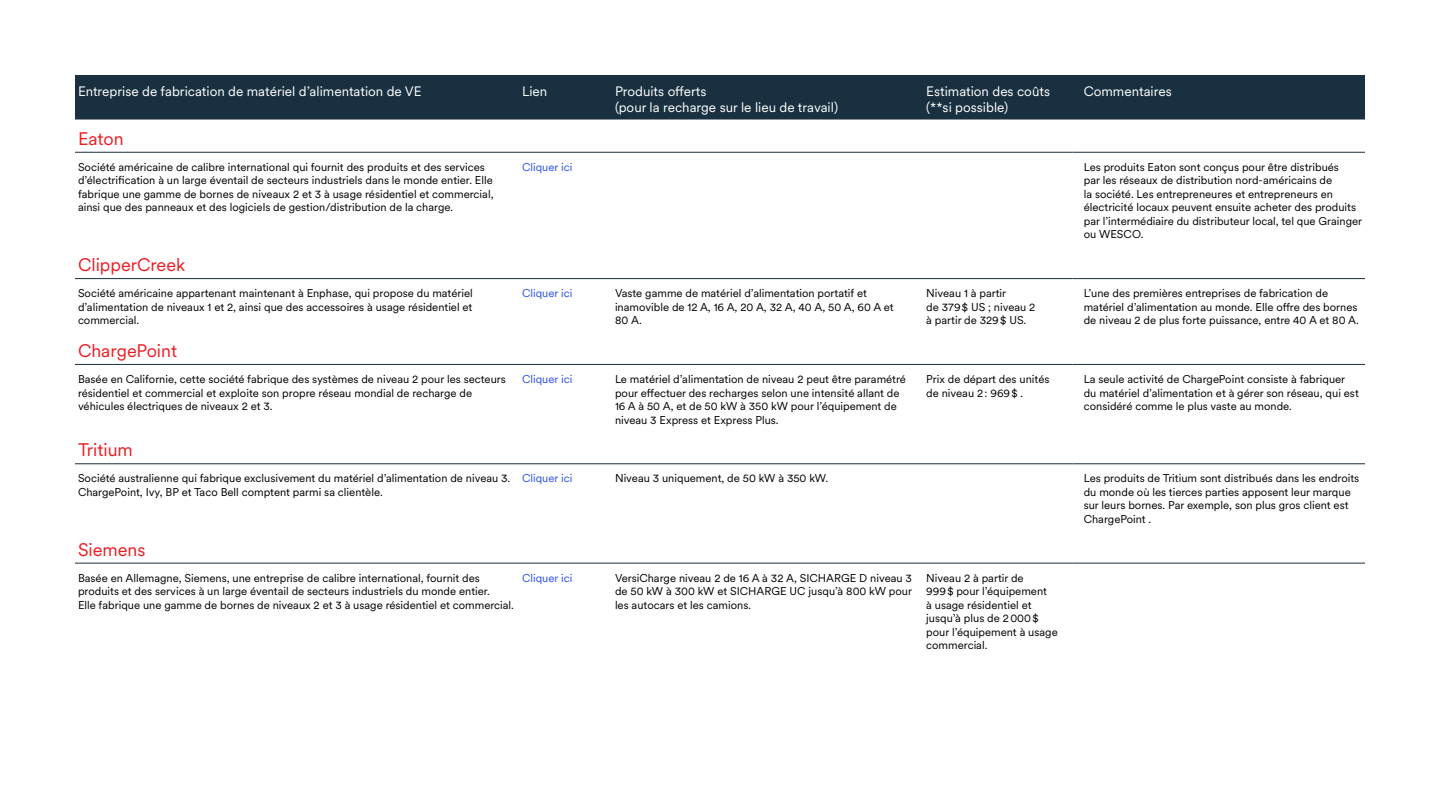
<style>
.page{position:relative;width:1440px;height:810px;background:#fff}
.page>*{position:absolute;margin:0;border:0;box-sizing:border-box;transform-origin:0 0}
.t1{font:18px "Circular";color:#ed1c24}
.t2{font:13.5px/16.2px "Circular";color:#fff}
.t3{font:11.25px/13.5px "Circular";color:#000}
.t4{font:11.25px "Circular";color:#2c50ee}
</style>
<div class="page">
<div style="left:75px;top:75px;width:1290px;height:45px;background:#18303f"></div>
<hr style="left:75px;top:152px;width:444px;height:1px;background:#18303f">
<hr style="left:519px;top:152px;width:93px;height:1px;background:#18303f">
<hr style="left:612px;top:152px;width:303px;height:1px;background:#18303f">
<hr style="left:915px;top:152px;width:157px;height:1px;background:#18303f">
<hr style="left:1072px;top:152px;width:293px;height:1px;background:#18303f">
<hr style="left:75px;top:278px;width:444px;height:1px;background:#18303f">
<hr style="left:519px;top:278px;width:93px;height:1px;background:#18303f">
<hr style="left:612px;top:278px;width:303px;height:1px;background:#18303f">
<hr style="left:915px;top:278px;width:157px;height:1px;background:#18303f">
<hr style="left:1072px;top:278px;width:293px;height:1px;background:#18303f">
<hr style="left:75px;top:364px;width:444px;height:1px;background:#18303f">
<hr style="left:519px;top:364px;width:93px;height:1px;background:#18303f">
<hr style="left:612px;top:364px;width:303px;height:1px;background:#18303f">
<hr style="left:915px;top:364px;width:157px;height:1px;background:#18303f">
<hr style="left:1072px;top:364px;width:293px;height:1px;background:#18303f">
<hr style="left:75px;top:463px;width:444px;height:1px;background:#18303f">
<hr style="left:519px;top:463px;width:93px;height:1px;background:#18303f">
<hr style="left:612px;top:463px;width:303px;height:1px;background:#18303f">
<hr style="left:915px;top:463px;width:157px;height:1px;background:#18303f">
<hr style="left:1072px;top:463px;width:293px;height:1px;background:#18303f">
<hr style="left:75px;top:563px;width:444px;height:1px;background:#18303f">
<hr style="left:519px;top:563px;width:93px;height:1px;background:#18303f">
<hr style="left:612px;top:563px;width:303px;height:1px;background:#18303f">
<hr style="left:915px;top:563px;width:157px;height:1px;background:#18303f">
<hr style="left:1072px;top:563px;width:293px;height:1px;background:#18303f">
<p class="t2" style="left:78px;top:82px;width:345px">Entreprise de fabrication de matériel d’alimentation de VE</p>
<p class="t2" style="left:522px;top:82px;width:27px">Lien</p>
<p class="t2" style="left:615px;top:82px;width:225px">Produits offerts<br>(pour la recharge sur le lieu de travail)</p>
<p class="t2" style="left:926px;top:82px;width:125px">Estimation des coûts (**si possible)</p>
<p class="t2" style="left:1084px;top:82px;width:89px">Commentaires</p>
<h1 class="t1" style="left:78px;top:126px;width:47px">Eaton</h1>
<p class="t3" style="left:78px;top:160px;width:417px">Société américaine de calibre international qui fournit des produits et des services d’électrification à un large éventail de secteurs industriels dans le monde entier. Elle fabrique une gamme de bornes de niveaux 2 et 3 à usage résidentiel et commercial, ainsi que des panneaux et des logiciels de gestion/distribution de la charge.</p>
<p class="t4" style="left:522px;top:159px;width:52px">Cliquer ici</p>
<p class="t3" style="left:1084px;top:160px;width:280px">Les produits Eaton sont conçus pour être distribués<br>par les réseaux de distribution nord-américains de<br>la société. Les entrepreneures et entrepreneurs en électricité locaux peuvent ensuite acheter des produits par l’intermédiaire du distributeur local, tel que Grainger ou WESCO.</p>
<h1 class="t1" style="left:78px;top:253px;width:109px">ClipperCreek</h1>
<p class="t3" style="left:78px;top:286px;width:396px;text-align:justify">Société américaine appartenant maintenant à Enphase, qui propose du matériel d’alimentation de niveaux 1 et 2, ainsi que des accessoires à usage résidentiel et commercial.</p>
<p class="t4" style="left:522px;top:286px;width:52px">Cliquer ici</p>
<p class="t3" style="left:615px;top:286px;width:280px">Vaste gamme de matériel d’alimentation portatif et inamovible de 12 A, 16 A, 20 A, 32 A, 40 A, 50 A, 60 A et<br>80 A.</p>
<p class="t3" style="left:926px;top:286px;width:111px">Niveau 1 à partir<br>de 379$ US ; niveau 2 à partir de 329$ US.</p>
<p class="t3" style="left:1084px;top:286px;width:277px">L’une des premières entreprises de fabrication de matériel d’alimentation au monde. Elle offre des bornes de niveau 2 de plus forte puissance, entre 40 A et 80 A.</p>
<h1 class="t1" style="left:78px;top:339px;width:101px">ChargePoint</h1>
<p class="t3" style="left:78px;top:372px;width:429px">Basée en Californie, cette société fabrique des systèmes de niveau 2 pour les secteurs résidentiel et commercial et exploite son propre réseau mondial de recharge de véhicules électriques de niveaux 2 et 3.</p>
<p class="t4" style="left:522px;top:372px;width:52px">Cliquer ici</p>
<p class="t3" style="left:615px;top:372px;width:292px">Le matériel d’alimentation de niveau 2 peut être paramétré pour effectuer des recharges selon une intensité allant de 16 A à 50 A, et de 50 kW à 350 kW pour l’équipement de niveau 3 Express et Express Plus.</p>
<p class="t3" style="left:926px;top:372px;width:125px">Prix de départ des unités de niveau 2: 969$ .</p>
<p class="t3" style="left:1084px;top:372px;width:277px">La seule activité de ChargePoint consiste à fabriquer du matériel d’alimentation et à gérer son réseau, qui est considéré comme le plus vaste au monde.</p>
<h1 class="t1" style="left:78px;top:438px;width:56px">Tritium</h1>
<p class="t3" style="left:78px;top:471px;width:434px">Société australienne qui fabrique exclusivement du matériel d’alimentation de niveau 3.<br>ChargePoint, Ivy, BP et Taco Bell comptent parmi sa clientèle.</p>
<p class="t4" style="left:522px;top:471px;width:52px">Cliquer ici</p>
<p class="t3" style="left:615px;top:471px;width:215px">Niveau 3 uniquement, de 50 kW à 350 kW.</p>
<p class="t3" style="left:1084px;top:471px;width:277px">Les produits de Tritium sont distribués dans les endroits du monde où les tierces parties apposent leur marque sur leurs bornes. Par exemple, son plus gros client est ChargePoint .</p>
<h1 class="t1" style="left:78px;top:537px;width:69px">Siemens</h1>
<p class="t3" style="left:78px;top:571px;width:438px">Basée en Allemagne, Siemens, une entreprise de calibre international, fournit des produits et des services à un large éventail de secteurs industriels du monde entier.<br>Elle fabrique une gamme de bornes de niveaux 2 et 3 à usage résidentiel et commercial.</p>
<p class="t4" style="left:522px;top:570px;width:52px">Cliquer ici</p>
<p class="t3" style="left:615px;top:571px;width:299px;text-align:justify">VersiCharge niveau 2 de 16 A à 32 A, SICHARGE D niveau 3 de 50 kW à 300 kW et SICHARGE UC jusqu’à 800 kW pour les autocars et les camions.</p>
<p class="t3" style="left:926px;top:571px;width:133px">Niveau 2 à partir de<br>999$ pour l’équipement<br>à usage résidentiel et jusqu’à plus de 2000$ pour l’équipement à usage commercial.</p>
</div>
